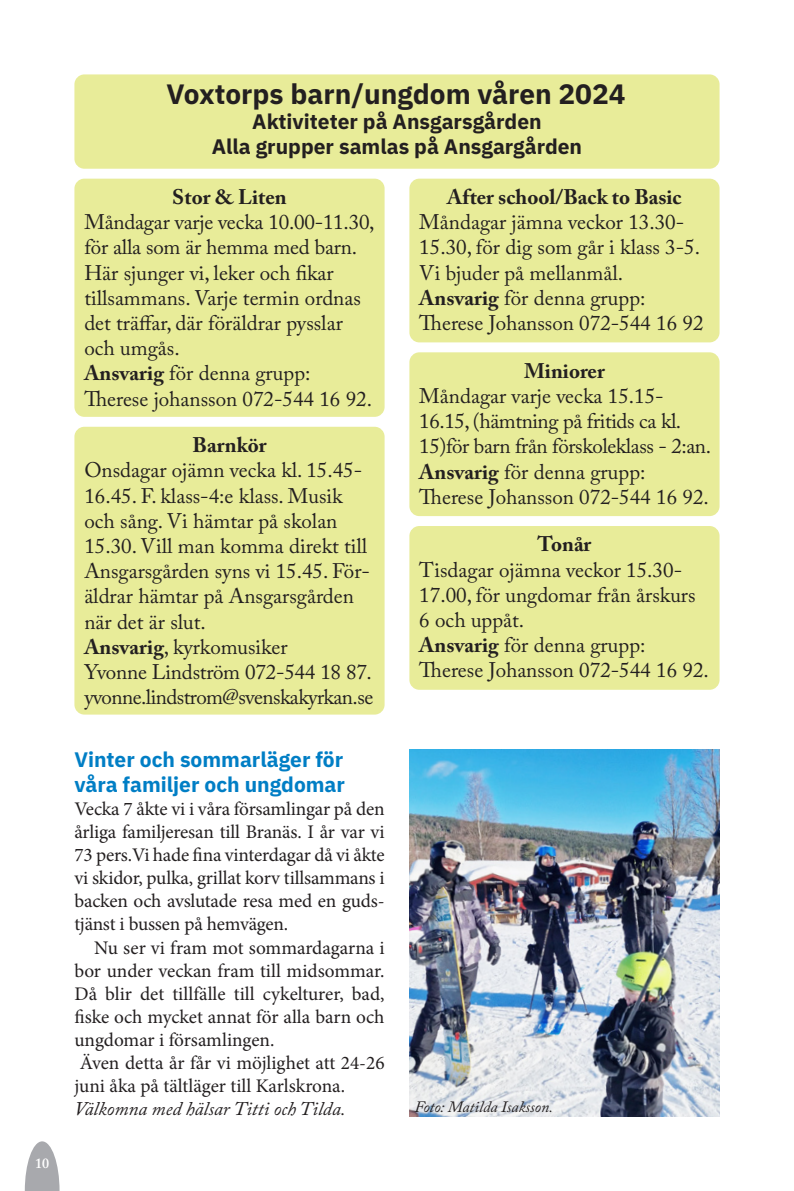
<style>
.page{position:relative;width:794px;height:1191px;background:#fff}
.page>*{position:absolute;margin:0;border:0;box-sizing:border-box;transform-origin:0 0}
.t1{font:700 28px "IBM Plex Sans";color:#231f20}
.t2{font:21px/25.2px "Adobe Caslon Pro";color:#231f20}
.t3{font:21px/25.2px "Adobe Caslon Pro";letter-spacing:-.02em;color:#231f20}
.t4{font:21px/25.2px "Adobe Caslon Pro";letter-spacing:-.025em;color:#231f20}
.t5{font:700 21px "IBM Plex Sans";color:#231f20}
.t6{font:700 21px "Adobe Caslon Pro";color:#231f20}
.t7{font:700 21px/25.2px "IBM Plex Sans";color:#007ec5}
.t8{font:19.25px/23.1px "Minion Pro";letter-spacing:-.01em;color:#231f20;text-align:justify}
.t9{font:italic 19.25px "Adobe Caslon Pro";color:#231f20}
.t10{font:italic 15.75px "Adobe Caslon Pro";color:#231f20}
.t11{font:600 14px "Adobe Caslon Pro";color:#fff}
.s1{font-weight:700}
</style>
<div class="page">
<svg style="left:25px;top:1141px;width:35px;height:50px"></svg>
<div style="left:74px;top:74px;width:645px;height:95px;background:#e8ec99;border-radius:10px"></div>
<div style="left:74px;top:179px;width:310px;height:238px;background:#e8ec99;border-radius:10px"></div>
<div style="left:74px;top:427px;width:310px;height:287px;background:#e8ec99;border-radius:10px"></div>
<div style="left:409px;top:179px;width:310px;height:163px;background:#e8ec99;border-radius:10px"></div>
<div style="left:409px;top:352px;width:310px;height:164px;background:#e8ec99;border-radius:10px"></div>
<div style="left:409px;top:526px;width:310px;height:164px;background:#e8ec99;border-radius:10px"></div>
<img style="left:409px;top:749px;width:310px;height:367px">
<p class="t11" style="left:35px;top:1155px;width:15px">10</p>
<p class="t1" style="left:167px;top:71px;width:460px">Voxtorps barn/ungdom våren 2024</p>
<p class="t5" style="left:252px;top:105px;width:291px">Aktiviteter på Ansgarsgården</p>
<p class="t5" style="left:212px;top:130px;width:372px">Alla grupper samlas på Ansgargården</p>
<p class="t6" style="left:172px;top:184px;width:116px">Stor &amp; Liten</p>
<p class="t2" style="left:84px;top:209px;width:292px">Måndagar varje vecka 10.00-11.30, för alla som är hemma med barn.</p>
<p class="t2" style="left:84px;top:260px;width:278px">Här sjunger vi, leker och fikar tillsammans. Varje termin ordnas det träffar, där föräldrar pysslar och umgås.</p>
<p class="t2" style="left:84px;top:360px;width:228px"><span class="s1">Ansvarig</span> för denna grupp:</p>
<p class="t2" style="left:84px;top:386px;width:289px">Therese johansson 072-544 16 92.</p>
<p class="t6" style="left:193px;top:432px;width:75px">Barnkör</p>
<p class="t2" style="left:84px;top:457px;width:287px">Onsdagar ojämn vecka kl. 15.45-<br>16.45. F. klass-4:e klass. Musik och sång. Vi hämtar på skolan<br>15.30. Vill man komma direkt till<br>Ansgarsgården syns vi 15.45. För&shy;äldrar hämtar på Ansgarsgården när det är slut.</p>
<p class="t2" style="left:84px;top:634px;width:205px"><span class="s1">Ansvarig</span>, kyrkomusiker</p>
<p class="t4" style="left:84px;top:659px;width:290px">Yvonne Lindström 072-544 18 87. yvonne.lindstrom@svenskakyrkan.se</p>
<p class="t6" style="left:447px;top:184px;width:236px">After school/Back to Basic</p>
<p class="t2" style="left:419px;top:209px;width:282px">Måndagar jämna veckor 13.30-<br>15.30, för dig som går i klass 3-5.</p>
<p class="t2" style="left:419px;top:260px;width:205px">Vi bjuder på mellanmål.</p>
<p class="t2" style="left:419px;top:285px;width:228px"><span class="s1">Ansvarig</span> för denna grupp:</p>
<p class="t2" style="left:419px;top:310px;width:286px">Therese Johansson 072-544 16 92</p>
<p class="t6" style="left:524px;top:358px;width:82px">Miniorer</p>
<p class="t3" style="left:419px;top:383px;width:293px">Måndagar varje vecka 15.15-<br>16.15, (hämtning på fritids ca kl.<br>15)för barn från förskoleklass - 2:an.</p>
<p class="t2" style="left:419px;top:459px;width:228px"><span class="s1">Ansvarig</span> för denna grupp:</p>
<p class="t2" style="left:419px;top:484px;width:291px">Therese Johansson 072-544 16 92.</p>
<p class="t6" style="left:537px;top:532px;width:55px">Tonår</p>
<p class="t2" style="left:419px;top:557px;width:278px">Tisdagar ojämna veckor 15.30-<br>17.00, för ungdomar från årskurs<br>6 och uppåt.</p>
<p class="t2" style="left:419px;top:632px;width:228px"><span class="s1">Ansvarig</span> för denna grupp:</p>
<p class="t2" style="left:419px;top:657px;width:291px">Therese Johansson 072-544 16 92.</p>
<p class="t7" style="left:74px;top:744px;width:272px">Vinter och sommarläger för våra familjer och ungdomar</p>
<p class="t8" style="left:74px;top:797px;width:312px">Vecka 7 åkte vi i våra församlingar på den årliga familjeresan till Branäs. I år var vi 73 pers.Vi hade fina vinterdagar då vi åkte vi skidor, pulka, grillat korv tillsammans i backen och avslutade resa med en guds&shy;tjänst i bussen på hemvägen.</p>
<p class="t8" style="left:74px;top:936px;width:312px;text-indent:20px">Nu ser vi fram mot sommardagarna i bor under veckan fram till midsommar.<br>Då blir det tillfälle till cykelturer, bad, fiske och mycket annat för alla barn och ungdomar i församlingen.</p>
<p class="t8" style="left:74px;top:1051px;width:312px">Även detta år får vi möjlighet att 24-26 juni åka på tältläger till Karlskrona.</p>
<p class="t9" style="left:74px;top:1097px;width:273px">Välkomna med hälsar Titti och Tilda.</p>
<p class="t10" style="left:414px;top:1097px;width:140px">Foto: Matilda Isaksson.</p>
</div>
